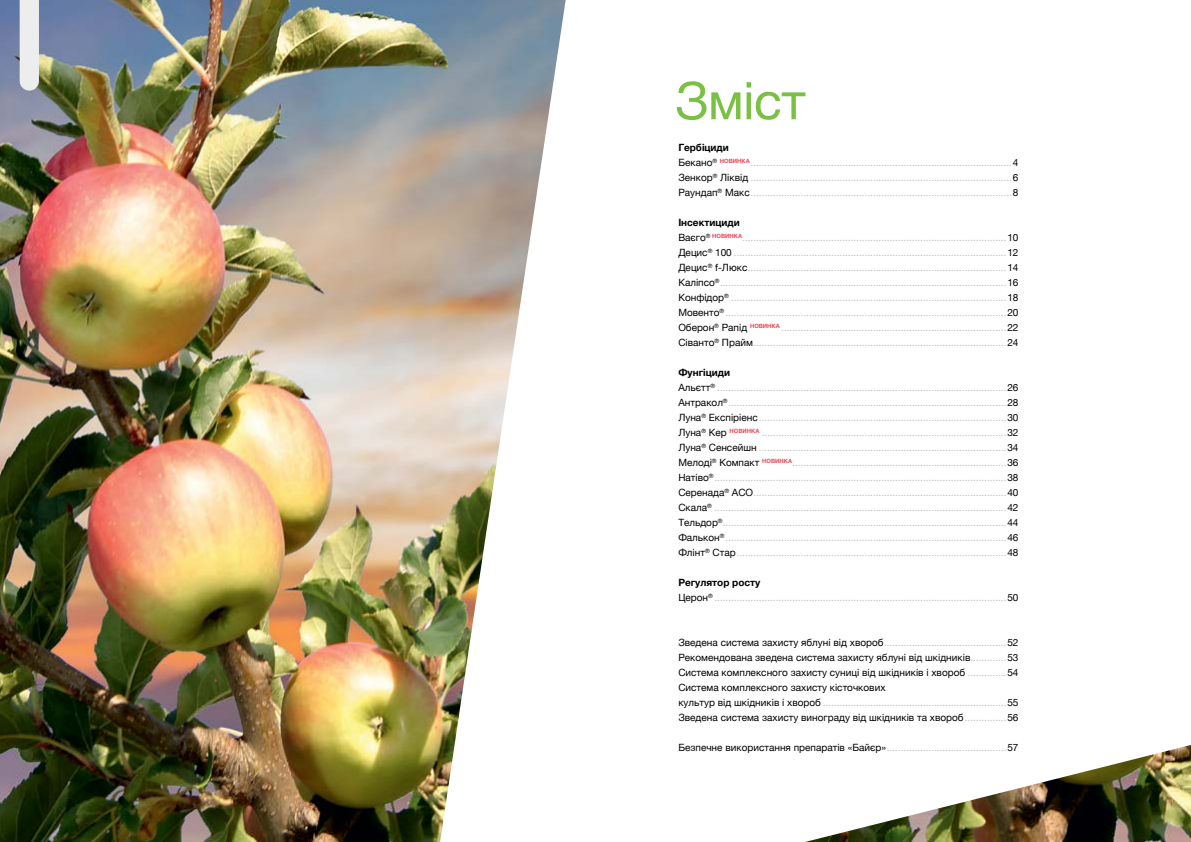
<style>
.page{position:relative;width:1191px;height:842px;background:#fff}
.page>*{position:absolute;margin:0;border:0;box-sizing:border-box;transform-origin:0 0}
.t1{font:52px "Helvetica Neue";letter-spacing:-.015em;color:#7ac143}
.t2{font:10px/15px "Helvetica Neue";color:#bcbec0}
.t3{font:10px/15px "Helvetica Neue";color:#000}
.s1{font-weight:700;color:#000}
.s2{color:#000}
.s3{color:#bcbec0}
</style>
<div class="page">
<img style="left:0;top:0;width:565px;height:842px">
<img style="left:805px;top:745px;width:386px;height:97px">
<div style="left:20px;top:0;width:19px;height:91px;background:#ededed"></div>
<h1 class="t1" style="left:675px;top:63px;width:132px">Зміст</h1>
<p class="t2" style="left:678px;top:141px;width:342px"><span class="s1">Гербіциди<br></span><span class="s2">Бекано</span><sup>®</sup> <sup>НОВИНКА</sup> ..............................................................................................<span class="s2">4<br>Зенкор</span><sup>®</sup> <span class="s2">Ліквід</span> ..............................................................................................<span class="s2">6<br>Раундап</span><sup>®</sup> <span class="s2">Макс</span>..............................................................................................<span class="s2">8</span></p>
<p class="t2" style="left:678px;top:216px;width:342px"><span class="s1">Інсектициди<br></span><span class="s2">Ваєго</span><sup>®</sup> <sup>НОВИНКА</sup>...............................................................................................<span class="s2">10<br>Децис</span><sup>®</sup> <span class="s2">100</span> ..................................................................................................<span class="s2">12<br>Децис</span><sup>®</sup> <span class="s2">f-Люкс</span>.............................................................................................<span class="s2">14<br>Каліпсо</span><sup>®</sup>.......................................................................................................<span class="s2">16<br>Конфідор</span><sup>®</sup> ...................................................................................................<span class="s2">18<br>Мовенто</span><sup>®</sup> .....................................................................................................<span class="s2">20<br>Оберон</span><sup>®</sup> <span class="s2">Рапід</span> <sup>НОВИНКА</sup> .................................................................................<span class="s2">22<br>Сіванто</span><sup>®</sup> <span class="s2">Прайм</span>...........................................................................................<span class="s2">24</span></p>
<p class="t2" style="left:678px;top:366px;width:342px"><span class="s1">Фунгіциди<br></span><span class="s2">Альєтт</span><sup>®</sup> ........................................................................................................<span class="s2">26<br>Антракол</span><sup>®</sup>....................................................................................................<span class="s2">28<br>Луна</span><sup>®</sup> <span class="s2">Експіріенс</span>.........................................................................................<span class="s2">30<br>Луна</span><sup>®</sup> <span class="s2">Кер</span> <sup>НОВИНКА</sup> ........................................................................................<span class="s2">32<br>Луна</span><sup>®</sup> <span class="s2">Сенсейшн</span> .........................................................................................<span class="s2">34<br>Мелоді</span><sup>®</sup> <span class="s2">Компакт</span> <sup>НОВИНКА</sup>.............................................................................<span class="s2">36<br>Натіво</span><sup>®</sup> .........................................................................................................<span class="s2">38<br>Серенада</span><sup>®</sup> <span class="s2">АСО</span>...........................................................................................<span class="s2">40<br>Скала</span><sup>®</sup> .........................................................................................................<span class="s2">42<br>Тельдор</span><sup>®</sup>......................................................................................................<span class="s2">44<br>Фалькон</span><sup>®</sup> .....................................................................................................<span class="s2">46<br>Флінт</span><sup>®</sup> <span class="s2">Стар</span>.................................................................................................<span class="s2">48</span></p>
<p class="t2" style="left:678px;top:576px;width:341px"><span class="s1">Регулятор росту<br></span><span class="s2">Церон</span><sup>®</sup> .........................................................................................................<span class="s2">50</span></p>
<p class="t3" style="left:678px;top:636px;width:341px">Зведена система захисту яблуні від хвороб<span class="s3">............................................</span>52<br>Рекомендована зведена система захисту яблуні від шкідників<span class="s3">.............</span>53<br>Система комплексного захисту суниці від шкідників і хвороб <span class="s3">..............</span>54<br>Система комплексного захисту кісточкових<br>культур від шкідників і хвороб <span class="s3">..................................................................</span>55<br>Зведена система захисту винограду від шкідників та хвороб<span class="s3">...............</span>56</p>
<p class="t2" style="left:678px;top:741px;width:341px"><span class="s2">Безпечне використання препаратів «Байєр»</span>...........................................<span class="s2">57</span></p>
</div>
